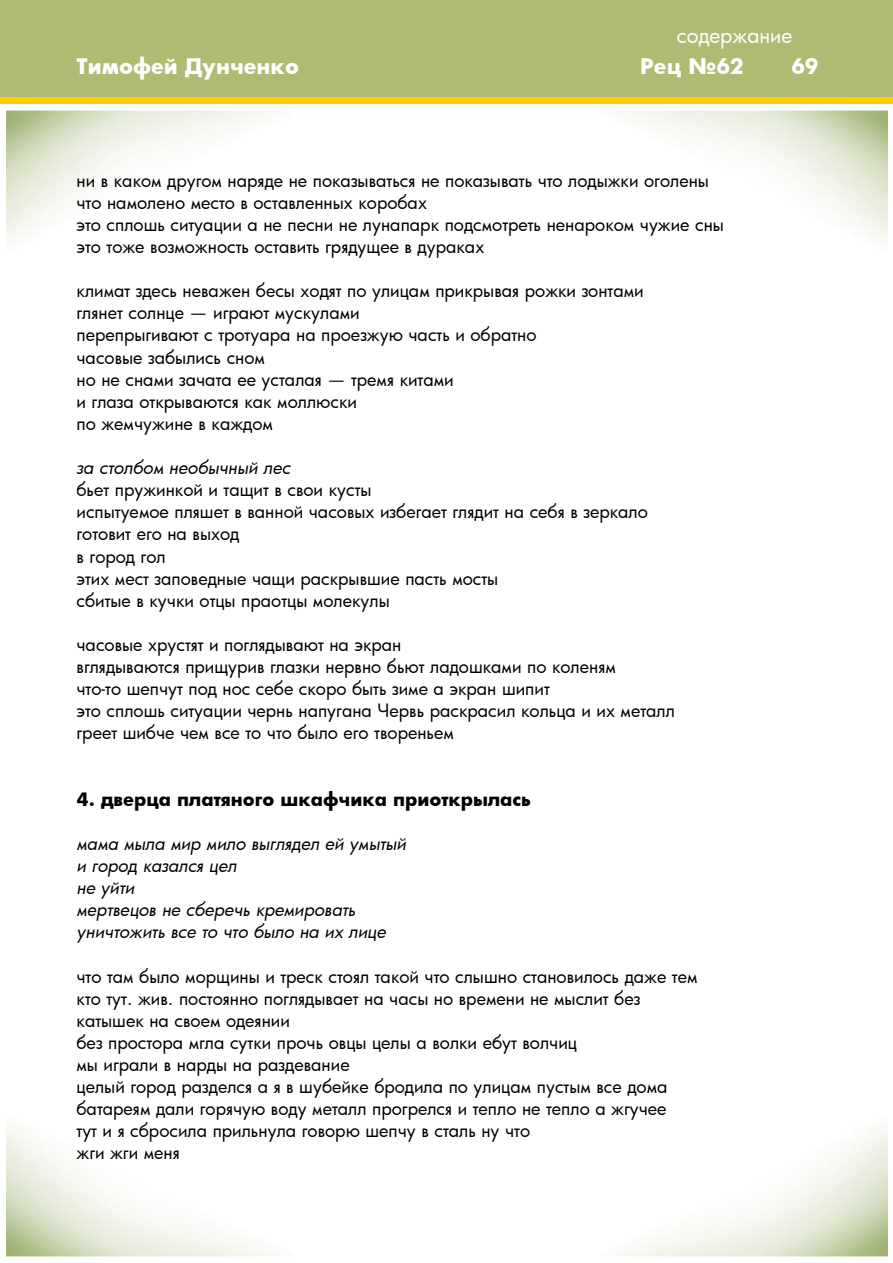
<style>
.page{position:relative;width:893px;height:1263px;background:#fff}
.page>*{position:absolute;margin:0;border:0;box-sizing:border-box;transform-origin:0 0}
.t1{font:700 21px "Futura";color:#fff}
.t2{font:21px "Futura";color:#fff}
.t3{font:18px/22px "Futura";color:#000}
.t4{font:italic 18px/22px "Futura";color:#000}
.t5{font:700 18px "Futura";color:#000}
</style>
<div class="page">
<div style="left:0;top:0;width:893px;height:98px;background:#adbc72"></div>
<div style="left:0;top:98px;width:893px;height:6px;background:#ffcb05"></div>
<p class="t1" style="left:77px;top:52px;width:224px">Тимофей Дунченко</p>
<p class="t2" style="left:677px;top:21px;width:117px">содержание</p>
<p class="t1" style="left:640px;top:52px;width:106px">Рец №62</p>
<p class="t1" style="left:791px;top:52px;width:29px">69</p>
<p class="t3" style="left:77px;top:169px;width:649px">ни в каком другом наряде не показываться не показывать что лодыжки оголены что намолено место в оставленных коробах<br>это сплошь ситуации а не песни не лунапарк подсмотреть ненароком чужие сны это тоже возможность оставить грядущее в дураках</p>
<p class="t3" style="left:77px;top:279px;width:569px">климат здесь неважен бесы ходят по улицам прикрывая рожки зонтами глянет солнце — играют мускулами<br>перепрыгивают с тротуара на проезжую часть и обратно<br>часовые забылись сном<br>но не снами зачата ее усталая — тремя китами<br>и глаза открываются как моллюски<br>по жемчужине в каждом</p>
<p class="t4" style="left:77px;top:456px;width:215px">за столбом необычный лес</p>
<p class="t3" style="left:77px;top:478px;width:573px">бьет пружинкой и тащит в свои кусты<br>испытуемое пляшет в ванной часовых избегает глядит на себя в зеркало готовит его на выход<br>в город гол<br>этих мест заповедные чащи раскрывшие пасть мосты<br>сбитые в кучки отцы праотцы молекулы</p>
<p class="t3" style="left:77px;top:633px;width:600px">часовые хрустят и поглядывают на экран<br>вглядываются прищурив глазки нервно бьют ладошками по коленям<br>что-то шепчут под нос себе скоро быть зиме а экран шипит<br>это сплошь ситуации чернь напугана Червь раскрасил кольца и их металл греет шибче чем все то что было его твореньем</p>
<p class="t5" style="left:77px;top:786px;width:456px">4. дверца платяного шкафчика приоткрылась</p>
<p class="t4" style="left:77px;top:832px;width:331px">мама мыла мир мило выглядел ей умытый и город казался цел<br>не уйти<br>мертвецов не сберечь кремировать уничтожить все то что было на их лице</p>
<p class="t3" style="left:77px;top:965px;width:622px">что там было морщины и треск стоял такой что слышно становилось даже тем кто тут. жив. постоянно поглядывает на часы но времени не мыслит без катышек на своем одеянии<br>без простора мгла сутки прочь овцы целы а волки ебут волчиц<br>мы играли в нарды на раздевание<br>целый город разделся а я в шубейке бродила по улицам пустым все дома батареям дали горячую воду металл прогрелся и тепло не тепло а жгучее<br>тут и я сбросила прильнула говорю шепчу в сталь ну что<br>жги жги меня</p>
</div>
